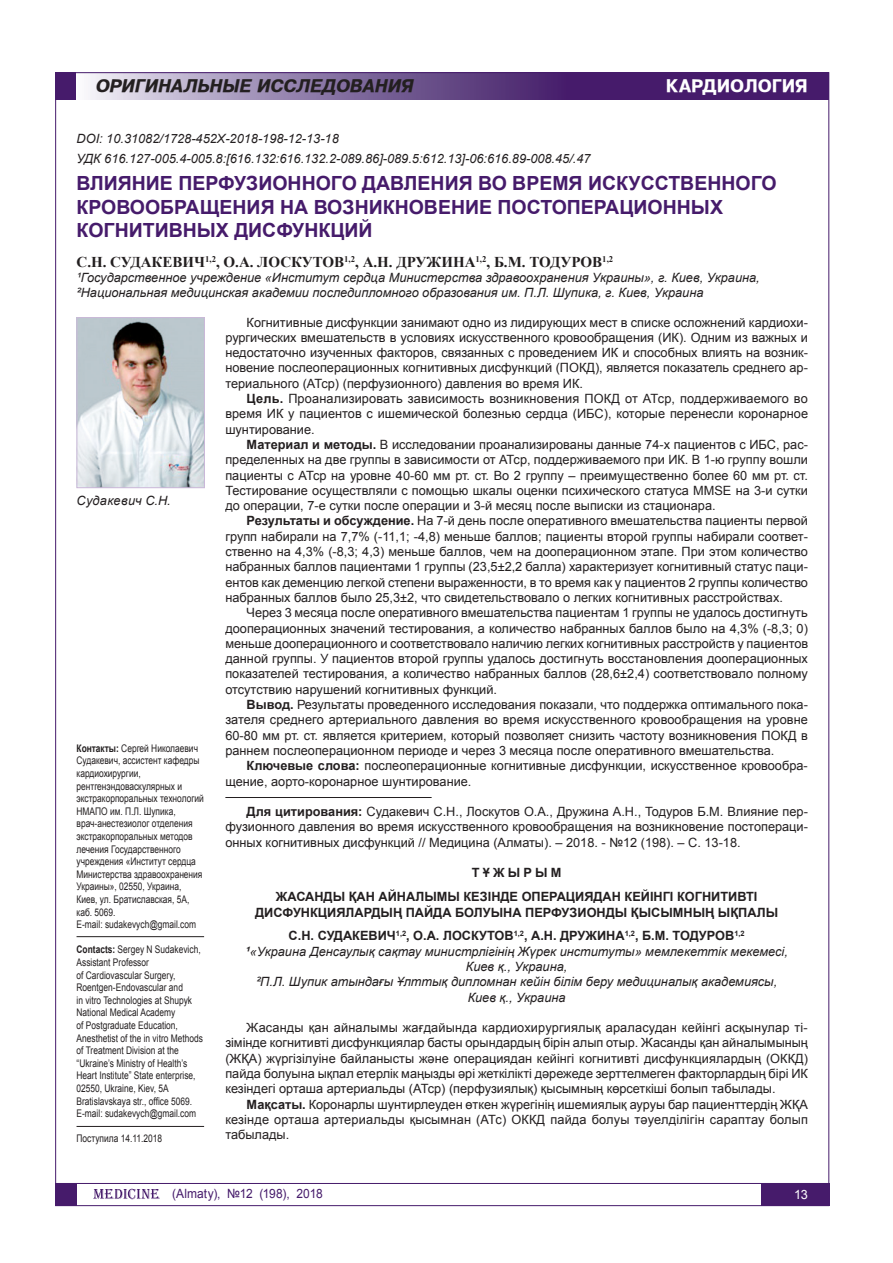
<style>
.page{position:relative;width:893px;height:1263px;background:#fff}
.page>*{position:absolute;margin:0;border:0;box-sizing:border-box;transform-origin:0 0}
.t1{font:700 19.5px/23.4px "Arial";color:#461b6b}
.t2{font:italic 700 17.1px "Pragmatica Regular.kz";letter-spacing:-.01em;color:#231f20}
.t3{font:700 17.1px "Pragmatica Regular.kz";letter-spacing:-.005em;color:#fff}
.t4{font:700 15px "Times New Roman";color:#231f20}
.t5{font:12.75px/15.3px "Arial";color:#231f20;text-align:justify}
.t6{font:italic 12.75px/15.3px "Arial";color:#231f20}
.t7{font:700 12.75px/23.9px "Arial";color:#231f20;text-align:center}
.t8{font:12.75px "Arial";letter-spacing:.005em;color:#461b6b;scale:.94 1}
.t9{font:italic 12.75px "Arial";letter-spacing:.025em;color:#231f20}
.t10{font:12.75px "Arial";color:#fff}
.t11{font:10.5px/12.6px "Arial";color:#231f20;scale:.8 1}
.s1{font-weight:700}
</style>
<div class="page">
<svg style="left:93px;top:1189px;width:67px;height:10px"></svg>
<div style="left:55px;top:72px;width:774px;height:28px;background:#461b6b"></div>
<img style="left:77px;top:74px;width:466px;height:26px">
<div style="left:55px;top:1183px;width:22px;height:23px;background:#461b6b"></div>
<div style="left:761px;top:1183px;width:68px;height:23px;background:#461b6b"></div>
<hr style="left:56px;top:1183px;width:773px;height:1px;background:#461b6b">
<hr style="left:77px;top:1126px;width:127px;height:1px;background:#231f20">
<hr style="left:225px;top:797px;width:207px;height:1px;background:#231f20">
<img style="left:79px;top:319px;width:124px;height:167px">
<div style="left:77px;top:317px;width:128px;height:171px;border:1px solid #cbb8d9"></div>
<hr style="left:77px;top:936px;width:127px;height:1px;background:#231f20">
<h2 class="t2" style="left:96px;top:77px;width:319px">ОРИГИНАЛЬНЫЕ ИССЛЕДОВАНИЯ</h2>
<h2 class="t3" style="left:666px;top:77px;width:144px">КАРДИОЛОГИЯ</h2>
<p class="t6" style="left:77px;top:129px;width:516px;line-height:19.5px">DOI: 10.31082/1728-452X-2018-198-12-13-18<br>УДК 616.127-005.4-005.8:[616.132:616.132.2-089.86]-089.5:612.13]-06:616.89-008.45/.47</p>
<h1 class="t1" style="left:77px;top:172px;width:702px">ВЛИЯНИЕ ПЕРФУЗИОННОГО ДАВЛЕНИЯ ВО ВРЕМЯ ИСКУССТВЕННОГО<br>КРОВООБРАЩЕНИЯ НА ВОЗНИКНОВЕНИЕ ПОСТОПЕРАЦИОННЫХ<br>КОГНИТИВНЫХ ДИСФУНКЦИЙ</h1>
<p class="t4" style="left:77px;top:251px;width:538px">С.Н. СУДАКЕВИЧ<sup>1,2</sup>, О.А. ЛОСКУТОВ<sup>1,2</sup>, А.Н. ДРУЖИНА<sup>1,2</sup>, Б.М. ТОДУРОВ<sup>1,2</sup></p>
<p class="t6" style="left:77px;top:270px;width:685px">¹Государственное учреждение «Институт сердца Министерства здравоохранения Украины», г. Киев, Украина,<br>²Национальная медицинская академии последипломного образования им. П.Л. Шупика, г. Киев, Украина</p>
<p class="t5" style="left:225px;top:314px;width:584px;text-indent:21px">Когнитивные дисфункции занимают одно из лидирующих мест в списке осложнений кардиохи&shy;рургических вмешательств в условиях искусственного кровообращения (ИК). Одним из важных и недостаточно изученных факторов, связанных с проведением ИК и способных влиять на возник&shy;новение послеоперационных когнитивных дисфункций (ПОКД), является показатель среднего ар&shy;териального (АТср) (перфузионного) давления во время ИК.</p>
<p class="t5" style="left:225px;top:391px;width:584px;text-indent:21px"><span class="s1">Цель.</span> Проанализировать зависимость возникновения ПОКД от АТср, поддерживаемого во время ИК у пациентов с ишемической болезнью сердца (ИБС), которые перенесли коронарное шунтирование.</p>
<p class="t5" style="left:225px;top:437px;width:584px;text-indent:21px"><span class="s1">Материал и методы.</span> В исследовании проанализированы данные 74-х пациентов с ИБС, рас&shy;пределенных на две группы в зависимости от АТср, поддерживаемого при ИК. В 1-ю группу вошли пациенты с АТср на уровне 40-60 мм рт. ст. Во 2 группу – преимущественно более 60 мм рт. ст.<br>Тестирование осуществляли с помощью шкалы оценки психического статуса MMSE на 3-и сутки до операции, 7-е сутки после операции и 3-й месяц после выписки из стационара.</p>
<p class="t5" style="left:225px;top:513px;width:584px;text-indent:21px"><span class="s1">Результаты и обсуждение.</span> На 7-й день после оперативного вмешательства пациенты первой групп набирали на 7,7% (-11,1; -4,8) меньше баллов; пациенты второй группы набирали соответ&shy;ственно на 4,3% (-8,3; 4,3) меньше баллов, чем на дооперационном этапе. При этом количество набранных баллов пациентами 1 группы (23,5±2,2 балла) характеризует когнитивный статус паци&shy;ентов как деменцию легкой степени выраженности, в то время как у пациентов 2 группы количество набранных баллов было 25,3±2, что свидетельствовало о легких когнитивных расстройствах.</p>
<p class="t5" style="left:225px;top:605px;width:584px;text-indent:21px">Через 3 месяца после оперативного вмешательства пациентам 1 группы не удалось достигнуть дооперационных значений тестирования, а количество набранных баллов было на 4,3% (-8,3; 0) меньше дооперационного и соответствовало наличию легких когнитивных расстройств у пациентов данной группы. У пациентов второй группы удалось достигнуть восстановления дооперационных показателей тестирования, а количество набранных баллов (28,6±2,4) соответствовало полному отсутствию нарушений когнитивных функций.</p>
<p class="t5" style="left:225px;top:697px;width:584px;text-indent:21px"><span class="s1">Вывод.</span> Результаты проведенного исследования показали, что поддержка оптимального пока&shy;зателя среднего артериального давления во время искусственного кровообращения на уровне 60-80 мм рт. ст. является критерием, который позволяет снизить частоту возникновения ПОКД в раннем послеоперационном периоде и через 3 месяца после оперативного вмешательства.</p>
<p class="t5" style="left:225px;top:758px;width:584px;text-indent:21px"><span class="s1">Ключевые слова:</span> послеоперационные когнитивные дисфункции, искусственное кровообра&shy;щение, аорто-коронарное шунтирование.</p>
<p class="t5" style="left:225px;top:804px;width:584px;text-indent:21px"><span class="s1">Для цитирования:</span> Судакевич С.Н., Лоскутов О.А., Дружина А.Н., Тодуров Б.М. Влияние пер&shy;фузионного давления во время искусственного кровообращения на возникновение постопераци&shy;онных когнитивных дисфункций // Медицина (Алматы). – 2018. - №12 (198). – С. 13-18.</p>
<p class="t7" style="left:276px;top:861px;width:483px">ТҰЖЫРЫМ<br>ЖАСАНДЫ ҚАН АЙНАЛЫМЫ КЕЗІНДЕ ОПЕРАЦИЯДАН КЕЙІНГІ КОГНИТИВТІ</p>
<p class="t7" style="left:255px;top:900px;width:524px">ДИСФУНКЦИЯЛАРДЫҢ ПАЙДА БОЛУЫНА ПЕРФУЗИОНДЫ ҚЫСЫМНЫҢ ЫҚПАЛЫ<br>С.Н. СУДАКЕВИЧ<sup>1,2</sup>, О.А. ЛОСКУТОВ<sup>1,2</sup>, А.Н. ДРУЖИНА<sup>1,2</sup>, Б.М. ТОДУРОВ<sup>1,2</sup></p>
<p class="t6" style="left:245px;top:944px;width:544px;text-align:center"><span class="s1">¹</span>«Украина Денсаулық сақтау министрлігінің Жүрек институты» мемлекеттік мекемесі, Киев қ., Украина,<br>²П.Л. Шупик атындағы Ұлттық дипломнан кейін білім беру медициналық академиясы, Киев қ., Украина</p>
<p class="t5" style="left:225px;top:1020px;width:584px;text-indent:21px">Жасанды қан айналымы жағдайында кардиохирургиялық араласудан кейінгі асқынулар ті&shy;зімінде когнитивті дисфункциялар басты орындардың бірін алып отыр. Жасанды қан айналымының (ЖҚА) жүргізілуіне байланысты жəне операциядан кейінгі когнитивті дисфункциялардың (ОККД) пайда болуына ықпал етерлік маңызды əрі жеткілікті дəрежеде зерттелмеген факторлардың бірі ИК кезіндегі орташа артериальды (АТср) (перфузиялық) қысымның көрсеткіші болып табылады.</p>
<p class="t5" style="left:225px;top:1096px;width:584px;text-indent:21px"><span class="s1">Мақсаты.</span> Коронарлы шунтирлеуден өткен жүрегінің ишемиялық ауруы бар пациенттердің ЖҚА кезінде орташа артериальды қысымнан (АТс) ОККД пайда болуы тəуелділігін сараптау болып табылады.</p>
<p class="t9" style="left:77px;top:492px;width:96px">Судакевич С.Н.</p>
<p class="t11" style="left:77px;top:742px;width:161px"><span class="s1">Контакты:</span> Сергей Николаевич<br>Судакевич, ассистент кафедры кардиохирургии, рентгенэндоваскулярных и экстракорпоральных технологий<br>НМАПО им. П.Л. Шупика, врач-анестезиолог отделения экстракорпоральных методов лечения Государственного учреждения «Институт сердца<br>Министерства здравоохранения<br>Украины», 02550, Украина,<br>Киев, ул. Братиславская, 5А, каб. 5069.<br>E-mail: sudakevych@gmail.com</p>
<p class="t11" style="left:77px;top:943px;width:160px"><span class="s1">Contacts:</span> Sergey N Sudakevich,<br>Assistant Professor<br>of Cardiovascular Surgery,<br>Roentgen-Endovascular and<br>in vitro Technologies at Shupyk<br>National Medical Academy<br>of Postgraduate Education,<br>Anesthetist of the in vitro Methods of Treatment Division at the “Ukraine’s Ministry of Health’s<br>Heart Institute” State enterprise,<br>02550, Ukraine, Kiev, 5A<br>Bratislavskaya str., office 5069.<br>E-mail: sudakevych@gmail.com</p>
<p class="t11" style="left:77px;top:1132px;width:109px">Поступила 14.11.2018</p>
<p class="t8" style="left:172px;top:1185px;width:162px">(Almaty), №12 (198), 2018</p>
<p class="t10" style="left:794px;top:1186px;width:15px">13</p>
</div>
